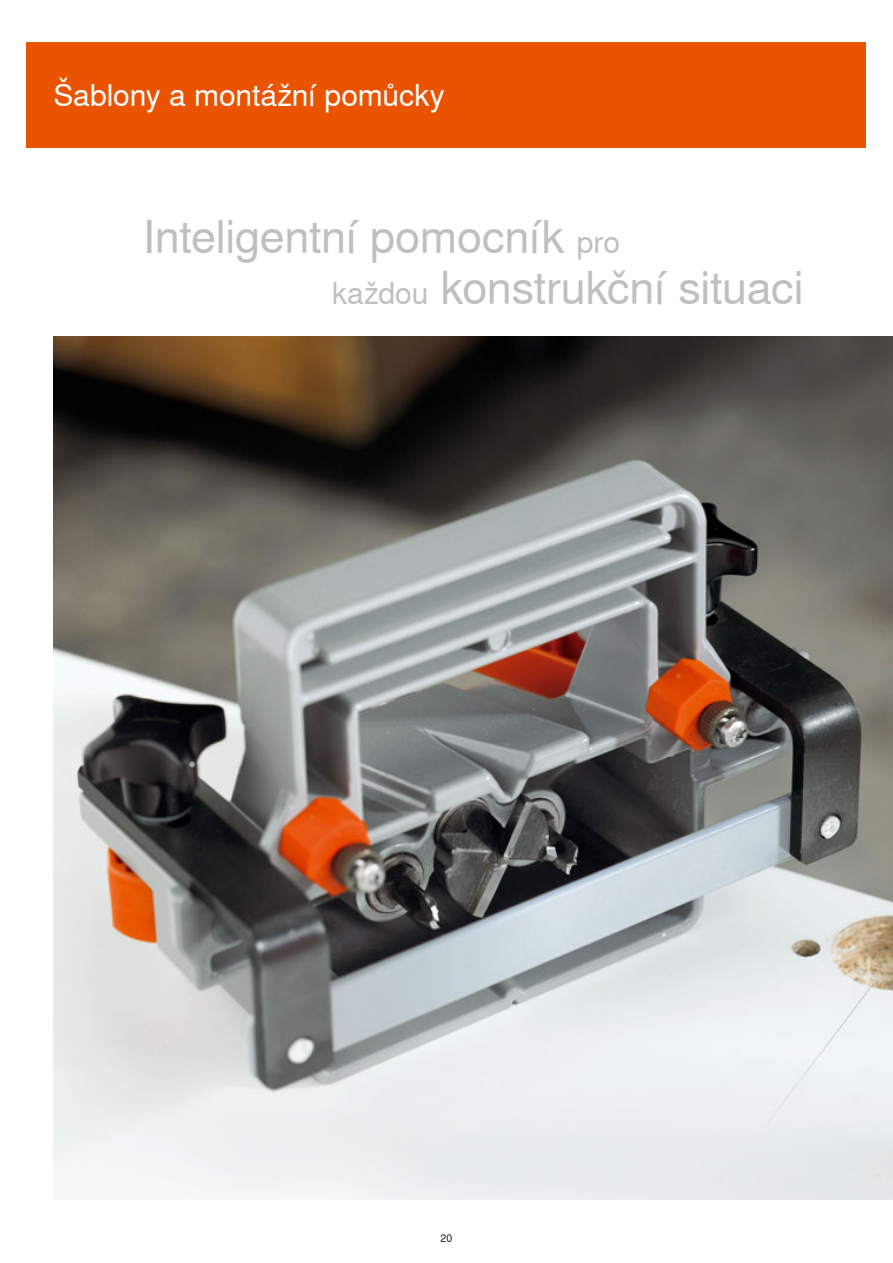
<style>
.page{position:relative;width:893px;height:1263px;background:#fff}
.page>*{position:absolute;margin:0;border:0;box-sizing:border-box;transform-origin:0 0}
.t1{font:45px/51px "Nimbus Sans Global";letter-spacing:-.01em;color:#bdbfc1}
.t2{font:30px "Nimbus Sans Global";color:#fff}
.t3{font:10.5px "Nimbus Sans Global";color:#1b1c20}
.s1{font-size:30px}
</style>
<div class="page">
<div style="left:27px;top:42px;width:839px;height:105px;background:#ea5300"></div>
<img style="left:54px;top:337px;width:839px;height:863px">
<p class="t2" style="left:54px;top:76px;width:393px">Šablony a montážní pomůcky</p>
<p class="t1" style="left:332px;top:210px;width:473px;text-indent:-189px">Inteligentní pomocník <span class="s1">pro<br>každou</span> konstrukční situaci</p>
<p class="t3" style="left:441px;top:1232px;width:13px">20</p>
</div>
